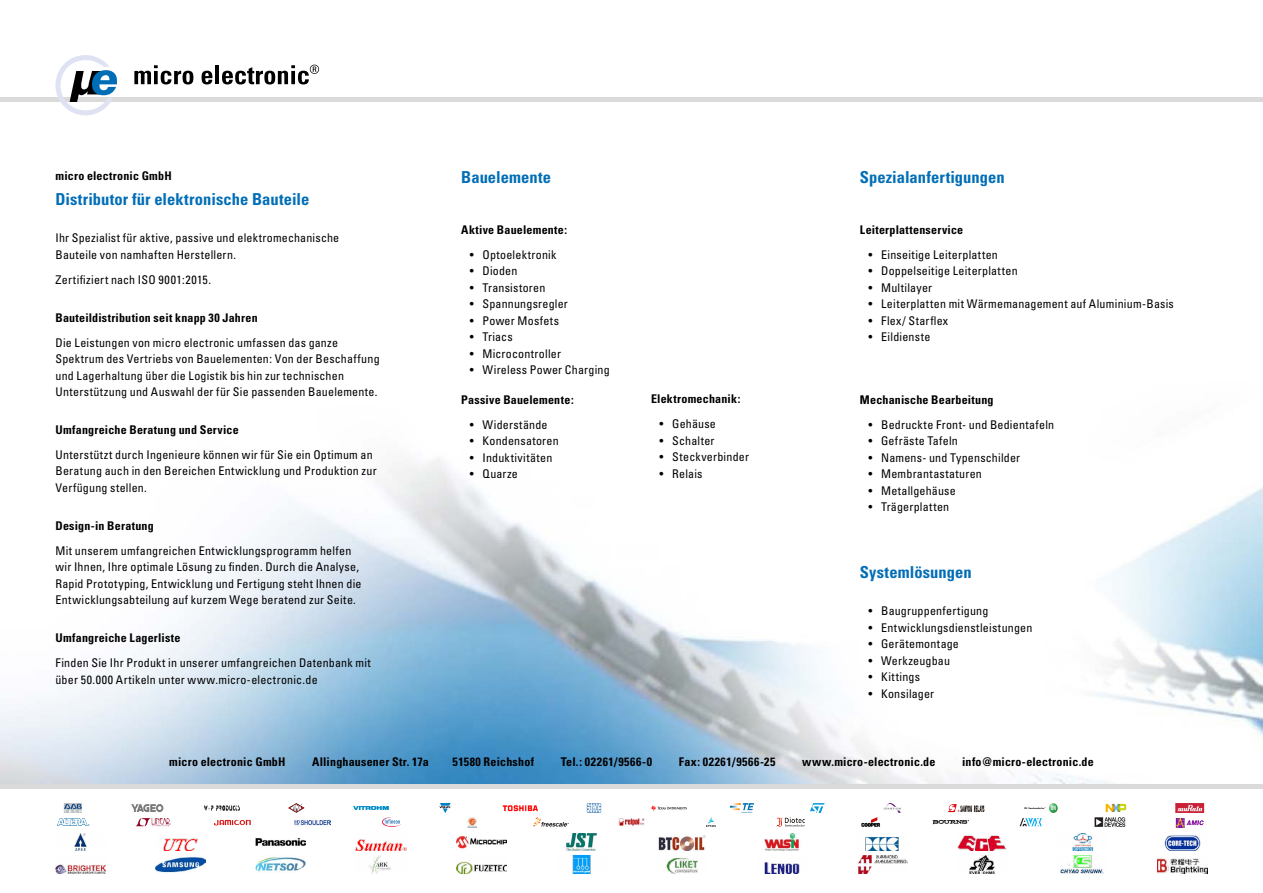
<style>
.page{position:relative;width:1263px;height:893px;background:#fff}
.page>*{position:absolute;margin:0;border:0;box-sizing:border-box;transform-origin:0 0}
.t1{font:700 condensed 16.5px "Univers";letter-spacing:.005em;color:#006eb7}
.t2{font:condensed 12px/16.5px "Univers";letter-spacing:.02em;color:#000}
.t3{font:700 condensed 12px "Univers";letter-spacing:.02em;color:#000}
.t4{font:700 condensed 12px "Univers";letter-spacing:.05em;color:#000}
.t5{font:condensed 12px "Univers";letter-spacing:.04em;color:#000}
</style>
<div class="page">
<hr style="left:0;top:98px;width:1263px;height:4px;background:#dadada">
<img style="left:0;top:459px;width:1263px;height:325px">
<img style="left:63px;top:804px;width:19px;height:8px">
<img style="left:57px;top:818px;width:33px;height:8px">
<img style="left:1175px;top:818px;width:29px;height:9px">
<img style="left:1094px;top:818px;width:32px;height:9px">
<img style="left:74px;top:833px;width:13px;height:17px">
<img style="left:369px;top:856px;width:22px;height:17px">
<img style="left:1019px;top:818px;width:23px;height:9px">
<img style="left:933px;top:820px;width:35px;height:5px">
<img style="left:55px;top:864px;width:51px;height:9px">
<img style="left:1157px;top:858px;width:51px;height:15px">
<img style="left:1060px;top:856px;width:44px;height:17px">
<img style="left:861px;top:818px;width:20px;height:9px">
<img style="left:1164px;top:835px;width:37px;height:15px">
<img style="left:776px;top:818px;width:29px;height:9px">
<img style="left:1072px;top:833px;width:22px;height:17px">
<img style="left:957px;top:835px;width:50px;height:15px">
<img style="left:706px;top:818px;width:10px;height:9px">
<img style="left:969px;top:856px;width:26px;height:17px">
<img style="left:534px;top:818px;width:35px;height:9px">
<img style="left:456px;top:862px;width:50px;height:11px">
<img style="left:858px;top:856px;width:49px;height:17px">
<img style="left:865px;top:837px;width:34px;height:13px">
<img style="left:382px;top:818px;width:19px;height:9px">
<img style="left:215px;top:820px;width:35px;height:6px">
<img style="left:764px;top:862px;width:36px;height:11px">
<img style="left:666px;top:858px;width:32px;height:15px">
<img style="left:135px;top:818px;width:35px;height:9px">
<img style="left:572px;top:856px;width:19px;height:17px">
<img style="left:1175px;top:804px;width:30px;height:8px">
<img style="left:1105px;top:804px;width:22px;height:8px">
<img style="left:1024px;top:804px;width:34px;height:8px">
<img style="left:949px;top:804px;width:35px;height:8px">
<img style="left:883px;top:804px;width:18px;height:8px">
<img style="left:810px;top:804px;width:15px;height:8px">
<img style="left:356px;top:839px;width:50px;height:11px">
<img style="left:729px;top:804px;width:25px;height:8px">
<img style="left:651px;top:805px;width:35px;height:6px">
<img style="left:586px;top:804px;width:16px;height:8px">
<img style="left:502px;top:805px;width:35px;height:7px">
<img style="left:163px;top:838px;width:35px;height:12px">
<img style="left:439px;top:804px;width:12px;height:8px">
<img style="left:353px;top:806px;width:35px;height:4px">
<img style="left:288px;top:804px;width:17px;height:8px">
<img style="left:204px;top:805px;width:36px;height:6px">
<img style="left:131px;top:804px;width:33px;height:8px">
<div style="left:0;top:784px;width:1263px;height:5px;background:#dadada"></div>
<svg style="left:134px;top:65px;width:59px;height:19px"></svg>
<svg style="left:202px;top:71px;width:11px;height:13px"></svg>
<hr style="left:215px;top:65px;width:4px;height:19px;background:#000">
<svg style="left:55px;top:55px;width:62px;height:60px"></svg>
<svg style="left:222px;top:65px;width:97px;height:19px"></svg>
<img style="left:156px;top:857px;width:50px;height:16px">
<img style="left:256px;top:857px;width:50px;height:15px">
<img style="left:256px;top:838px;width:50px;height:8px">
<img style="left:456px;top:835px;width:50px;height:14px">
<img style="left:565px;top:833px;width:32px;height:17px">
<img style="left:658px;top:835px;width:48px;height:15px">
<img style="left:764px;top:833px;width:35px;height:17px">
<img style="left:295px;top:816px;width:35px;height:10px">
<img style="left:618px;top:818px;width:26px;height:8px">
<img style="left:467px;top:817px;width:11px;height:10px">
<p class="t3" style="left:55px;top:168px;width:118px">micro electronic GmbH</p>
<h1 class="t1" style="left:55px;top:189px;width:255px">Distributor für elektronische Bauteile</h1>
<p class="t2" style="left:55px;top:230px;width:285px">Ihr Spezialist für aktive, passive und elektromechanische<br>Bauteile von namhaften Herstellern.</p>
<p class="t2" style="left:55px;top:271px;width:157px">Zertifiziert nach ISO 9001:2015.</p>
<p class="t3" style="left:55px;top:310px;width:204px">Bauteildistribution seit knapp 30 Jahren</p>
<p class="t2" style="left:55px;top:334px;width:326px">Die Leistungen von micro electronic umfassen das ganze Spektrum des Vertriebs von Bauelementen: Von der Beschaffung und Lagerhaltung über die Logistik bis hin zur technischen Unterstützung und Auswahl der für Sie passenden Bauelemente.</p>
<p class="t3" style="left:55px;top:422px;width:185px">Umfangreiche Beratung und Service</p>
<p class="t2" style="left:55px;top:446px;width:323px">Unterstützt durch Ingenieure können wir für Sie ein Optimum an<br>Beratung auch in den Bereichen Entwicklung und Produktion zur<br>Verfügung stellen.</p>
<p class="t3" style="left:55px;top:518px;width:100px">Design-in Beratung</p>
<p class="t2" style="left:55px;top:542px;width:307px">Mit unserem umfangreichen Entwicklungsprogramm helfen wir Ihnen, Ihre optimale Lösung zu finden. Durch die Analyse, Rapid Prototyping, Entwicklung und Fertigung steht Ihnen die Entwicklungsabteilung auf kurzem Wege beratend zur Seite.</p>
<p class="t3" style="left:55px;top:630px;width:127px">Umfangreiche Lagerliste</p>
<p class="t2" style="left:55px;top:654px;width:317px">Finden Sie Ihr Produkt in unserer umfangreichen Datenbank mit über 50.000 Artikeln unter www.micro-electronic.de</p>
<h1 class="t1" style="left:461px;top:167px;width:91px">Bauelemente</h1>
<p class="t3" style="left:461px;top:222px;width:108px">Aktive Bauelemente:</p>
<p class="t2" style="left:470px;top:246px;width:88px">• Optoelektronik</p>
<p class="t2" style="left:470px;top:263px;width:49px">• Dioden</p>
<p class="t2" style="left:470px;top:279px;width:77px">• Transistoren</p>
<p class="t2" style="left:470px;top:296px;width:100px">• Spannungsregler</p>
<p class="t2" style="left:470px;top:312px;width:91px">• Power Mosfets</p>
<p class="t2" style="left:470px;top:329px;width:45px">• Triacs</p>
<p class="t2" style="left:470px;top:345px;width:93px">• Microcontroller</p>
<p class="t2" style="left:470px;top:362px;width:141px">• Wireless Power Charging</p>
<p class="t3" style="left:461px;top:392px;width:114px">Passive Bauelemente:</p>
<p class="t2" style="left:470px;top:416px;width:79px">• Widerstände</p>
<p class="t2" style="left:470px;top:432px;width:91px">• Kondensatoren</p>
<p class="t2" style="left:470px;top:449px;width:84px">• Induktivitäten</p>
<p class="t2" style="left:470px;top:465px;width:50px">• Quarze</p>
<p class="t3" style="left:651px;top:392px;width:91px">Elektromechanik:</p>
<p class="t2" style="left:659px;top:416px;width:58px">• Gehäuse</p>
<p class="t2" style="left:659px;top:432px;width:57px">• Schalter</p>
<p class="t2" style="left:659px;top:449px;width:91px">• Steckverbinder</p>
<p class="t2" style="left:659px;top:465px;width:45px">• Relais</p>
<h1 class="t1" style="left:860px;top:167px;width:146px">Spezialanfertigungen</h1>
<p class="t3" style="left:860px;top:222px;width:105px">Leiterplattenservice</p>
<p class="t2" style="left:868px;top:246px;width:131px">• Einseitige Leiterplatten</p>
<p class="t2" style="left:868px;top:263px;width:151px">• Doppelseitige Leiterplatten</p>
<p class="t2" style="left:868px;top:279px;width:65px">• Multilayer</p>
<p class="t2" style="left:868px;top:296px;width:307px">• Leiterplatten mit Wärmemanagement auf Aluminium-Basis</p>
<p class="t2" style="left:868px;top:312px;width:81px">• Flex/ Starflex</p>
<p class="t2" style="left:868px;top:329px;width:63px">• Eildienste</p>
<p class="t3" style="left:860px;top:392px;width:135px">Mechanische Bearbeitung</p>
<p class="t2" style="left:868px;top:416px;width:187px">• Bedruckte Front- und Bedientafeln</p>
<p class="t2" style="left:868px;top:432px;width:91px">• Gefräste Tafeln</p>
<p class="t2" style="left:868px;top:449px;width:153px">• Namens- und Typenschilder</p>
<p class="t2" style="left:868px;top:465px;width:115px">• Membrantastaturen</p>
<p class="t2" style="left:868px;top:482px;width:89px">• Metallgehäuse</p>
<p class="t2" style="left:868px;top:498px;width:82px">• Trägerplatten</p>
<h1 class="t1" style="left:860px;top:561px;width:113px">Systemlösungen</h1>
<p class="t2" style="left:868px;top:603px;width:122px">• Baugruppenfertigung</p>
<p class="t2" style="left:868px;top:619px;width:165px">• Entwicklungsdienstleistungen</p>
<p class="t2" style="left:868px;top:636px;width:92px">• Gerätemontage</p>
<p class="t2" style="left:868px;top:652px;width:83px">• Werkzeugbau</p>
<p class="t5" style="left:868px;top:669px;width:53px">• Kittings</p>
<p class="t2" style="left:868px;top:685px;width:67px">• Konsilager</p>
<p class="t3" style="left:169px;top:754px;width:118px">micro electronic GmbH</p>
<p class="t3" style="left:312px;top:754px;width:118px">Allinghausener Str. 17a</p>
<p class="t3" style="left:453px;top:754px;width:83px">51580 Reichshof</p>
<p class="t4" style="left:561px;top:754px;width:93px">Tel.: 02261/9566-0</p>
<p class="t4" style="left:679px;top:754px;width:98px">Fax: 02261/9566-25</p>
<p class="t3" style="left:802px;top:754px;width:135px">www.micro-electronic.de</p>
<p class="t3" style="left:962px;top:754px;width:133px">info@micro-electronic.de</p>
</div>
